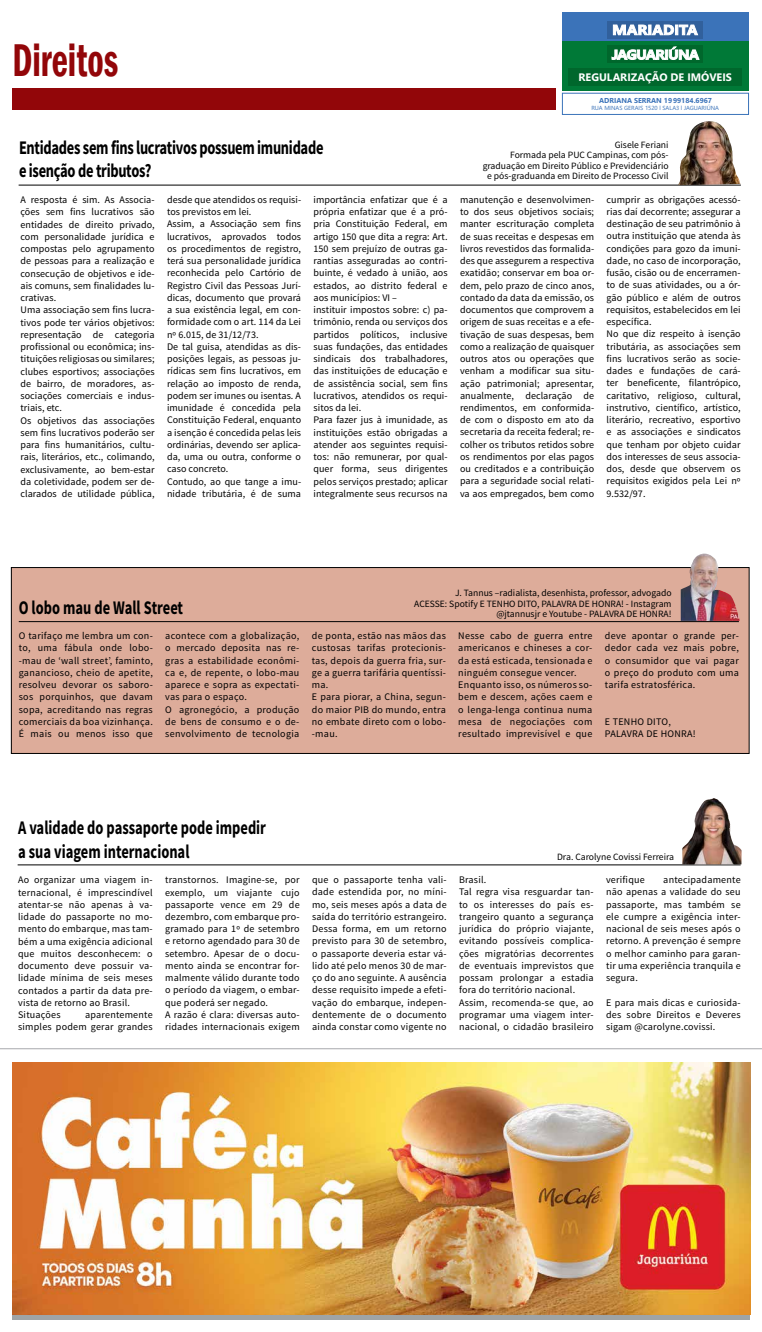
<style>
.page{position:relative;width:762px;height:1332px;background:#fff}
.page>*{position:absolute;margin:0;border:0;box-sizing:border-box;transform-origin:0 0}
.t1{font:600 condensed 47.25px "Franklin Gothic";color:#920609;scale:.75 1}
.t2{font:700 19.25px/23.6px "Source Sans Pro";letter-spacing:-.01em;color:#000;scale:.75 1}
.t3{font:700 10.85px "Leelawadee UI";color:#fff}
.t4{font:10.06px/12.2px "Source Sans Pro";letter-spacing:.005em;color:#000}
.t5{font:10.06px/12.2px "Source Sans Pro";letter-spacing:.03em;color:#000}
.t6{font:9.62px/10.5px "Source Sans Pro";color:#000;text-align:right}
.t7{font:700 7.17px "Leelawadee UI";color:#3b73b9}
.t8{font:5.95px "Leelawadee UI";color:#3b73b9}
</style>
<div class="page">
<div style="left:12px;top:1314px;width:737px;height:6px;background:#9fa4a6"></div>
<div style="left:12px;top:88px;width:543px;height:22px;background:#920609"></div>
<div style="left:562px;top:93px;width:186px;height:22px;border:1px solid #3b73b9"></div>
<div style="left:562px;top:12px;width:186px;height:29px;background:#3b73b9"></div>
<div style="left:562px;top:41px;width:186px;height:49px;background:#007937"></div>
<svg style="left:607px;top:21px;width:96px;height:18px"></svg>
<div style="left:607px;top:45px;width:96px;height:18px;background:#00672c"></div>
<svg style="left:613px;top:25px;width:84px;height:10px"></svg>
<svg style="left:611px;top:47px;width:88px;height:13px"></svg>
<div style="left:568px;top:68px;width:174px;height:18px;background:#00672c"></div>
<div style="left:11px;top:568px;width:738px;height:185px;background:#ddac9a"></div>
<div style="left:11px;top:567px;width:738px;height:187px;border:1px solid #000"></div>
<hr style="left:19px;top:621px;width:719px;height:1px;background:#000">
<img style="left:680px;top:554px;width:59px;height:67px">
<img style="left:13px;top:1062px;width:737px;height:252px">
<hr style="left:0;top:1048px;width:761px;height:1px;background:#a7a9ac">
<hr style="left:19px;top:185px;width:721px;height:1px;background:#000">
<img style="left:678px;top:121px;width:62px;height:64px">
<hr style="left:18px;top:864px;width:722px;height:1px;background:#000">
<svg style="left:701px;top:798px;width:12px;height:8px"></svg>
<h1 class="t1" style="left:12px;top:29px;width:142px">Direitos</h1>
<h2 class="t2" style="left:19px;top:136px;width:407px">Entidades sem fins lucrativos possuem imunidade e isenção de tributos?</h2>
<p class="t3" style="left:578px;top:69px;width:155px">REGULARIZAÇÃO DE IMÓVEIS</p>
<p class="t7" style="left:599px;top:95px;width:114px">ADRIANA SERRAN 19 99184.6967</p>
<p class="t8" style="left:591px;top:104px;width:129px">RUA MINAS GERAIS 1520 l SALA3 l JAGUARIÚNA</p>
<p class="t6" style="left:482px;top:139px;width:187px">Gisele Feriani<br>Formada pela PUC Campinas, com pós&shy;graduação em Direito Público e Previdenciário e pós-graduanda em Direito de Processo Civil</p>
<p class="t4" style="left:21px;top:194px;width:136px">A resposta é sim. As Associa&shy;ções sem fins lucrativos são entidades de direito privado, com personalidade jurídica e compostas pelo agrupamento de pessoas para a realização e consecução de objetivos e ide&shy;ais comuns, sem finalidades lu&shy;crativas.<br>Uma associação sem fins lucra&shy;tivos pode ter vários objetivos: representação de categoria profissional ou econômica; ins&shy;tituições religiosas ou similares; clubes esportivos; associações de bairro, de moradores, as&shy;sociações comerciais e indus&shy;triais, etc.<br>Os objetivos das associações sem fins lucrativos poderão ser para fins humanitários, cultu&shy;rais, literários, etc., colimando, exclusivamente, ao bem-estar da coletividade, podem ser de&shy;clarados de utilidade pública,</p>
<p class="t4" style="left:167px;top:194px;width:136px">desde que atendidos os requisi&shy;tos previstos em lei.<br>Assim, a Associação sem fins lucrativos, aprovados todos os procedimentos de registro, terá sua personalidade jurídica reconhecida pelo Cartório de<br>Registro Civil das Pessoas Jurí&shy;dicas, documento que provará a sua existência legal, em con&shy;formidade com o art. 114 da Lei nº 6.015, de 31/12/73.<br>De tal guisa, atendidas as dis&shy;posições legais, as pessoas ju&shy;rídicas sem fins lucrativos, em relação ao imposto de renda, podem ser imunes ou isentas. A imunidade é concedida pela<br>Constituição Federal, enquanto a isenção é concedida pelas leis ordinárias, devendo ser aplica&shy;da, uma ou outra, conforme o caso concreto.<br>Contudo, ao que tange a imu&shy;nidade tributária, é de suma</p>
<p class="t4" style="left:313px;top:194px;width:136px">importância enfatizar que é a própria enfatizar que é a pró&shy;pria Constituição Federal, em artigo 150 que dita a regra: Art.<br>150 sem prejuízo de outras ga&shy;rantias asseguradas ao contri&shy;buinte, é vedado à união, aos estados, ao distrito federal e aos municípios: VI –<br>instituir impostos sobre: c) pa&shy;trimônio, renda ou serviços dos partidos políticos, inclusive suas fundações, das entidades sindicais dos trabalhadores, das instituições de educação e de assistência social, sem fins lucrativos, atendidos os requi&shy;sitos da lei.<br>Para fazer jus à imunidade, as instituições estão obrigadas a atender aos seguintes requisi&shy;tos: não remunerar, por qual&shy;quer forma, seus dirigentes pelos serviços prestado; aplicar integralmente seus recursos na</p>
<p class="t4" style="left:460px;top:194px;width:136px;text-align:justify">manutenção e desenvolvimen&shy;to dos seus objetivos sociais; manter escrituração completa de suas receitas e despesas em livros revestidos das formalida&shy;des que assegurem a respectiva exatidão; conservar em boa or&shy;dem, pelo prazo de cinco anos, contado da data da emissão, os documentos que comprovem a origem de suas receitas e a efe&shy;tivação de suas despesas, bem como a realização de quaisquer outros atos ou operações que venham a modificar sua situ&shy;ação patrimonial; apresentar, anualmente, declaração de rendimentos, em conformida&shy;de com o disposto em ato da secretaria da receita federal; re&shy;colher os tributos retidos sobre os rendimentos por elas pagos ou creditados e a contribuição para a seguridade social relati&shy;va aos empregados, bem como</p>
<p class="t4" style="left:606px;top:193px;width:136px">cumprir as obrigações acessó&shy;rias daí decorrente; assegurar a destinação de seu patrimônio à outra instituição que atenda às condições para gozo da imuni&shy;dade, no caso de incorporação, fusão, cisão ou de encerramen&shy;to de suas atividades, ou a ór&shy;gão público e além de outros requisitos, estabelecidos em lei específica.<br>No que diz respeito à isenção tributária, as associações sem fins lucrativos serão as socie&shy;dades e fundações de cará&shy;ter beneficente, filantrópico, caritativo, religioso, cultural, instrutivo, científico, artístico, literário, recreativo, esportivo e as associações e sindicatos que tenham por objeto cuidar dos interesses de seus associa&shy;dos, desde que observem os requisitos exigidos pela Lei nº<br>9.532/97.</p>
<h2 class="t2" style="left:19px;top:596px;width:220px">O lobo mau de Wall Street</h2>
<p class="t6" style="left:414px;top:588px;width:259px">J. Tannus –radialista, desenhista, professor, advogado<br>ACESSE: Spotify E TENHO DITO, PALAVRA DE HONRA! - Instagram</p>
<p class="t6" style="left:496px;top:609px;width:177px">@jtannusjr e Youtube - PALAVRA DE HONRA!</p>
<p class="t4" style="left:19px;top:630px;width:136px;text-align:justify">O tarifaço me lembra um con&shy;to, uma fábula onde lobo--mau de ‘wall street’, faminto, ganancioso, cheio de apetite, resolveu devorar os saboro&shy;sos porquinhos, que davam sopa, acreditando nas regras comerciais da boa vizinhança.<br>É mais ou menos isso que</p>
<p class="t5" style="left:165px;top:630px;width:136px">acontece com a globalização, o mercado deposita nas re&shy;gras a estabilidade econômi&shy;ca e, de repente, o lobo-mau aparece e sopra as expectati&shy;vas para o espaço.<br>O agronegócio, a produção de bens de consumo e o de&shy;senvolvimento de tecnologia</p>
<p class="t5" style="left:312px;top:630px;width:136px">de ponta, estão nas mãos das custosas tarifas protecionis&shy;tas, depois da guerra fria, sur&shy;ge a guerra tarifária quentíssi&shy;ma.<br>E para piorar, a China, segun&shy;do maior PIB do mundo, entra no embate direto com o lobo--mau.</p>
<p class="t5" style="left:458px;top:630px;width:136px">Nesse cabo de guerra entre americanos e chineses a cor&shy;da está esticada, tensionada e ninguém consegue vencer.<br>Enquanto isso, os números so&shy;bem e descem, ações caem e o lenga-lenga continua numa mesa de negociações com resultado imprevisível e que</p>
<p class="t4" style="left:604px;top:630px;width:136px;text-align:justify">deve apontar o grande per&shy;dedor cada vez mais pobre, o consumidor que vai pagar o preço do produto com uma tarifa estratosférica.</p>
<p class="t5" style="left:604px;top:715px;width:92px">E TENHO DITO,<br>PALAVRA DE HONRA!</p>
<h2 class="t2" style="left:18px;top:817px;width:332px">A validade do passaporte pode impedir a sua viagem internacional</h2>
<p class="t4" style="left:18px;top:874px;width:136px">Ao organizar uma viagem in&shy;ternacional, é imprescindível atentar-se não apenas à va&shy;lidade do passaporte no mo&shy;mento do embarque, mas tam&shy;bém a uma exigência adicional que muitos desconhecem: o documento deve possuir va&shy;lidade mínima de seis meses contados a partir da data pre&shy;vista de retorno ao Brasil.<br>Situações</p>
<p class="t6" style="left:557px;top:851px;width:118px">Dra. Carolyne Covissi Ferreira</p>
<p class="t4" style="left:165px;top:874px;width:136px">transtornos. Imagine-se, por exemplo, um viajante cujo passaporte vence em 29 de dezembro, com embarque pro&shy;gramado para 1º de setembro e retorno agendado para 30 de setembro. Apesar de o docu&shy;mento ainda se encontrar for&shy;malmente válido durante todo o período da viagem, o embar&shy;que poderá ser negado.<br>A razão é clara: diversas auto&shy;ridades internacionais exigem</p>
<p class="t4" style="left:312px;top:874px;width:136px;text-align:justify">que o passaporte tenha vali&shy;dade estendida por, no míni&shy;mo, seis meses após a data de saída do território estrangeiro.<br>Dessa forma, em um retorno previsto para 30 de setembro, o passaporte deveria estar vá&shy;lido até pelo menos 30 de mar&shy;ço do ano seguinte. A ausência desse requisito impede a efeti&shy;vação do embarque, indepen&shy;dentemente de o documento ainda constar como vigente no</p>
<p class="t4" style="left:459px;top:874px;width:136px">Brasil.<br>Tal regra visa resguardar tan&shy;to os interesses do país es&shy;trangeiro quanto a segurança jurídica do próprio viajante, evitando possíveis complica&shy;ções migratórias decorrentes de eventuais imprevistos que possam prolongar a estadia fora do território nacional.<br>Assim, recomenda-se que, ao programar uma viagem inter&shy;nacional, o cidadão brasileiro</p>
<p class="t4" style="left:606px;top:874px;width:40px">verifique</p>
<p class="t4" style="left:606px;top:874px;width:136px;text-align:justify;text-indent:57px">antecipadamente não apenas a validade do seu passaporte, mas também se ele cumpre a exigência inter&shy;nacional de seis meses após o retorno. A prevenção é sempre o melhor caminho para garan&shy;tir uma experiência tranquila e segura.</p>
<p class="t4" style="left:606px;top:996px;width:136px;text-align:justify">E para mais dicas e curiosida&shy;des sobre Direitos e Deveres sigam @carolyne.covissi.</p>
<p class="t4" style="left:18px;top:1009px;width:136px;text-align:right">aparentemente<br>simples podem gerar grandes</p>
</div>
